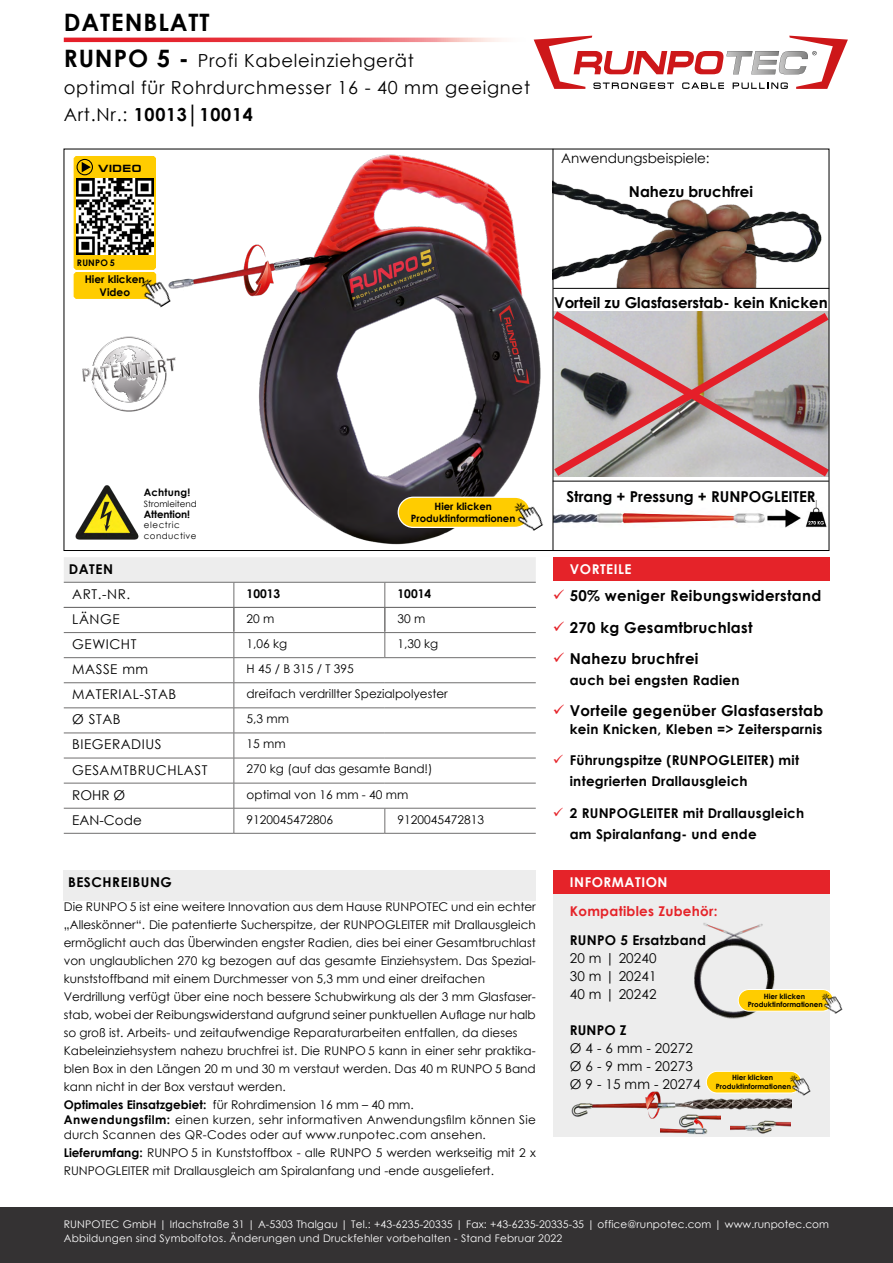
<style>
.page{position:relative;width:893px;height:1263px;background:#fff}
.page>*{position:absolute;margin:0;border:0;box-sizing:border-box;transform-origin:0 0}
.t1{font:700 24px "Century Gothic";letter-spacing:.04em;color:#000}
.t2{font:18px/27px "Century Gothic";letter-spacing:.04em;color:#000}
.t3{font:700 15px/31.2px "Century Gothic";letter-spacing:.02em;color:#000}
.t4{font:700 15px "Century Gothic";color:#000}
.t5{font:700 13.5px/21px "Century Gothic";letter-spacing:.02em;color:#000}
.t6{font:13.5px/18px "Century Gothic";letter-spacing:.01em;color:#000;text-align:justify}
.t7{font:13.5px "Century Gothic";letter-spacing:.04em;color:#000}
.t8{font:700 13.5px "Century Gothic";letter-spacing:.04em;color:#fff}
.t9{font:700 13.5px "Century Gothic";letter-spacing:.02em;color:#e52329}
.t10{font:700 13.5px "Century Gothic";letter-spacing:.04em;color:#000}
.t11{font:12px/18px "Century Gothic";color:#000}
.t12{font:12px/15px "Century Gothic";letter-spacing:.02em;color:#000}
.t13{font:700 12px "Century Gothic";color:#000}
.t14{font:700 10.65px/12.8px "Century Gothic";color:#000;text-align:center}
.t15{font:10.5px/13.5px "Century Gothic";letter-spacing:.01em;color:#fff}
.t16{font:700 10.5px "Micro Extended";letter-spacing:.04em;color:#000}
.t17{font:700 10.2px "Century Gothic";letter-spacing:-.01em;color:#000}
.t18{font:700 10.2px "Century Gothic";letter-spacing:.02em;color:#000}
.t19{font:700 10.05px/12.1px "Century Gothic";color:#000;text-align:center}
.t20{font:700 9px "Century Gothic";letter-spacing:.02em;color:#000}
.t21{font:8.7px/10.2px "Century Gothic";letter-spacing:.05em;color:#000}
.t22{font:8.7px "Century Gothic";color:#000}
.t23{font:700 7.2px/8.7px "Century Gothic";color:#000;text-align:center}
.s1{font-weight:700;font-size:24px}
.s2{font-weight:700}
</style>
<div class="page">
<img style="left:554px;top:500px;width:273px;height:27px">
<img style="left:554px;top:181px;width:268px;height:106px">
<svg style="left:554px;top:306px;width:276px;height:177px;background:#bda9a9"></svg>
<img style="left:174px;top:153px;width:379px;height:391px">
<svg style="left:64px;top:557px;width:472px;height:276px"></svg>
<hr style="left:64px;top:833px;width:170px;height:1px;background:#706f6f">
<hr style="left:234px;top:833px;width:151px;height:1px;background:#706f6f">
<hr style="left:385px;top:833px;width:151px;height:1px;background:#706f6f">
<img style="left:75px;top:485px;width:64px;height:55px">
<div style="left:553px;top:557px;width:276px;height:23px;background:#e52329"></div>
<div style="left:64px;top:870px;width:472px;height:31px;background:#ededed"></div>
<div style="left:553px;top:893px;width:276px;height:244px;background:#ededed"></div>
<div style="left:553px;top:870px;width:276px;height:23px;background:#e52329"></div>
<img style="left:660px;top:1120px;width:48px;height:14px">
<img style="left:730px;top:1120px;width:60px;height:14px">
<img style="left:571px;top:1091px;width:220px;height:29px">
<img style="left:694px;top:923px;width:81px;height:96px">
<div style="left:0;top:1208px;width:893px;height:55px;background:#343233"></div>
<hr style="left:553px;top:149px;width:1px;height:401px;background:#000">
<hr style="left:553px;top:288px;width:276px;height:1px;background:#000">
<hr style="left:553px;top:481px;width:276px;height:1px;background:#000">
<img style="left:82px;top:335px;width:97px;height:79px">
<div style="left:398px;top:497px;width:132px;height:30px;background:#fc0;border-radius:15px"></div>
<div style="left:398px;top:497px;width:133px;height:31px;border:1px solid #fff;border-radius:15px"></div>
<img style="left:508px;top:495px;width:40px;height:41px">
<svg style="left:73px;top:156px;width:83px;height:143px"></svg>
<img style="left:136px;top:273px;width:38px;height:35px">
<div style="left:738px;top:989px;width:95px;height:22px;background:#fc0;border-radius:11px"></div>
<div style="left:738px;top:989px;width:96px;height:23px;border:1px solid #fff;border-radius:11px"></div>
<img style="left:817px;top:988px;width:26px;height:29px">
<div style="left:706px;top:1071px;width:95px;height:22px;background:#fc0;border-radius:11px"></div>
<div style="left:706px;top:1071px;width:96px;height:22px;border:1px solid #fff;border-radius:11px"></div>
<img style="left:786px;top:1071px;width:25px;height:28px">
<svg style="left:534px;top:36px;width:314px;height:53px"></svg>
<svg style="left:64px;top:38px;width:470px;height:4px;background:#ec646a"></svg>
<h1 class="t1" style="left:64px;top:4px;width:147px">DATENBLATT</h1>
<h2 class="t2" style="left:64px;top:46px;width:468px"><span class="s1">RUNPO 5 -</span> Profi Kabeleinziehgerät<br>optimal für Rohrdurchmesser 16 - 40 mm geeignet<br>Art.Nr.: <span class="s2">10013│10014</span></h2>
<p class="t16" style="left:98px;top:162px;width:45px">VIDEO</p>
<p class="t20" style="left:77px;top:255px;width:39px">RUNPO 5</p>
<p class="t14" style="left:85px;top:272px;width:62px">Hier klicken<br>Video</p>
<p class="t6" style="left:561px;top:148px;width:150px">Anwendungsbeispiele:</p>
<p class="t4" style="left:629px;top:180px;width:126px">Nahezu bruchfrei</p>
<p class="t4" style="left:554px;top:292px;width:275px">Vorteil zu Glasfaserstab- kein Knicken</p>
<p class="t18" style="left:144px;top:485px;width:48px">Achtung!</p>
<p class="t22" style="left:144px;top:497px;width:54px">Stromleitend</p>
<p class="t17" style="left:144px;top:507px;width:48px">Attention!</p>
<p class="t21" style="left:144px;top:520px;width:54px">electric conductive</p>
<p class="t19" style="left:411px;top:500px;width:106px">Hier klicken<br>Produktinformationen</p>
<p class="t4" style="left:566px;top:485px;width:251px">Strang + Pressung + RUNPOGLEITER</p>
<p class="t5" style="left:69px;top:558px;width:46px">DATEN</p>
<p class="t8" style="left:570px;top:558px;width:63px">VORTEILE</p>
<p class="t6" style="left:72px;top:585px;width:59px">ART.-NR.</p>
<p class="t13" style="left:247px;top:584px;width:35px">10013</p>
<p class="t13" style="left:398px;top:584px;width:35px">10014</p>
<p class="t6" style="left:72px;top:610px;width:49px">LÄNGE</p>
<p class="t11" style="left:247px;top:609px;width:29px">20 m</p>
<p class="t11" style="left:398px;top:609px;width:29px">30 m</p>
<p class="t7" style="left:72px;top:635px;width:66px">GEWICHT</p>
<p class="t11" style="left:247px;top:634px;width:42px">1,06 kg</p>
<p class="t11" style="left:398px;top:634px;width:42px">1,30 kg</p>
<p class="t6" style="left:72px;top:660px;width:77px">MASSE mm</p>
<p class="t11" style="left:247px;top:659px;width:109px">H 45 / B 315 / T 395</p>
<p class="t7" style="left:72px;top:685px;width:106px">MATERIAL-STAB</p>
<p class="t11" style="left:247px;top:685px;width:203px">dreifach verdrillter Spezialpolyester</p>
<p class="t6" style="left:72px;top:710px;width:50px">Ø STAB</p>
<p class="t11" style="left:247px;top:710px;width:44px">5,3 mm</p>
<p class="t7" style="left:72px;top:735px;width:91px">BIEGERADIUS</p>
<p class="t11" style="left:247px;top:735px;width:41px">15 mm</p>
<p class="t7" style="left:72px;top:760px;width:137px">GESAMTBRUCHLAST</p>
<p class="t11" style="left:247px;top:760px;width:187px">270 kg (auf das gesamte Band!)</p>
<p class="t6" style="left:72px;top:785px;width:54px">ROHR Ø</p>
<p class="t11" style="left:247px;top:785px;width:163px">optimal von 16 mm - 40 mm</p>
<p class="t6" style="left:72px;top:811px;width:71px">EAN-Code</p>
<p class="t11" style="left:247px;top:810px;width:88px">9120045472806</p>
<p class="t11" style="left:398px;top:810px;width:88px">9120045472813</p>
<p class="t3" style="left:570px;top:580px;width:253px">50% weniger Reibungswiderstand<br>270 kg Gesamtbruchlast<br>Nahezu bruchfrei</p>
<p class="t5" style="left:570px;top:669px;width:171px">auch bei engsten Radien</p>
<p class="t3" style="left:570px;top:694px;width:255px">Vorteile gegenüber Glasfaserstab</p>
<p class="t5" style="left:570px;top:718px;width:254px">kein Knicken, Kleben =&gt; Zeitersparnis</p>
<p class="t5" style="left:570px;top:749px;width:231px">Führungspitze (RUNPOGLEITER) mit integrierten Drallausgleich</p>
<p class="t5" style="left:570px;top:802px;width:236px">2 RUNPOGLEITER mit Drallausgleich am Spiralanfang- und ende</p>
<p class="t10" style="left:68px;top:871px;width:105px">BESCHREIBUNG</p>
<p class="t8" style="left:570px;top:871px;width:99px">INFORMATION</p>
<p class="t11" style="left:64px;top:898px;width:474px">Die RUNPO 5 ist eine weitere Innovation aus dem Hause RUNPOTEC und ein echter „Alleskönner“. Die patentierte Sucherspitze, der RUNPOGLEITER mit Drallausgleich ermöglicht auch das Überwinden engster Radien, dies bei einer Gesamtbruchlast von unglaublichen 270 kg bezogen auf das gesamte Einziehsystem. Das Spezial&shy;kunststoffband mit einem Durchmesser von 5,3 mm und einer dreifachen Verdrillung verfügt über eine noch bessere Schubwirkung als der 3 mm Glasfaser&shy;stab, wobei der Reibungswiderstand aufgrund seiner punktuellen Auflage nur halb so groß ist. Arbeits- und zeitaufwendige Reparaturarbeiten entfallen, da dieses Kabeleinziehsystem nahezu bruchfrei ist. Die RUNPO 5 kann in einer sehr praktika&shy;blen Box in den Längen 20 m und 30 m verstaut werden. Das 40 m RUNPO 5 Band kann nicht in der Box verstaut werden.<br><span class="s2">Optimales Einsatzgebiet:</span> für Rohrdimension 16 mm – 40 mm.</p>
<p class="t12" style="left:64px;top:1112px;width:473px"><span class="s2">Anwendungsfilm:</span> einen kurzen, sehr informativen Anwendungsfilm können Sie durch Scannen des QR-Codes oder auf www.runpotec.com ansehen.</p>
<p class="t11" style="left:64px;top:1144px;width:473px"><span class="s2">Lieferumfang:</span> RUNPO 5 in Kunststoffbox - alle RUNPO 5 werden werkseitig mit 2 x<br>RUNPOGLEITER mit Drallausgleich am Spiralanfang und -ende ausgeliefert.</p>
<p class="t9" style="left:570px;top:901px;width:149px">Kompatibles Zubehör:</p>
<p class="t5" style="left:570px;top:929px;width:138px">RUNPO 5 Ersatzband</p>
<p class="t6" style="left:570px;top:949px;width:88px">20 m | 20240<br>30 m | 20241<br>40 m | 20242</p>
<p class="t5" style="left:570px;top:1019px;width:58px">RUNPO Z</p>
<p class="t6" style="left:570px;top:1039px;width:132px;text-align:left">Ø 4 - 6 mm - 20272<br>Ø 6 - 9 mm - 20273<br>Ø 9 - 15 mm - 20274</p>
<p class="t23" style="left:748px;top:991px;width:77px">Hier klicken<br>Produktinformationen</p>
<p class="t23" style="left:716px;top:1073px;width:77px">Hier klicken<br>Produktinformationen</p>
<p class="t15" style="left:64px;top:1217px;width:767px">RUNPOTEC GmbH | Irlachstraße 31 | A-5303 Thalgau | Tel.: +43-6235-20335 | Fax: +43-6235-20335-35 | office@runpotec.com | www.runpotec.com<br>Abbildungen sind Symbolfotos. Änderungen und Druckfehler vorbehalten - Stand Februar 2022</p>
</div>
